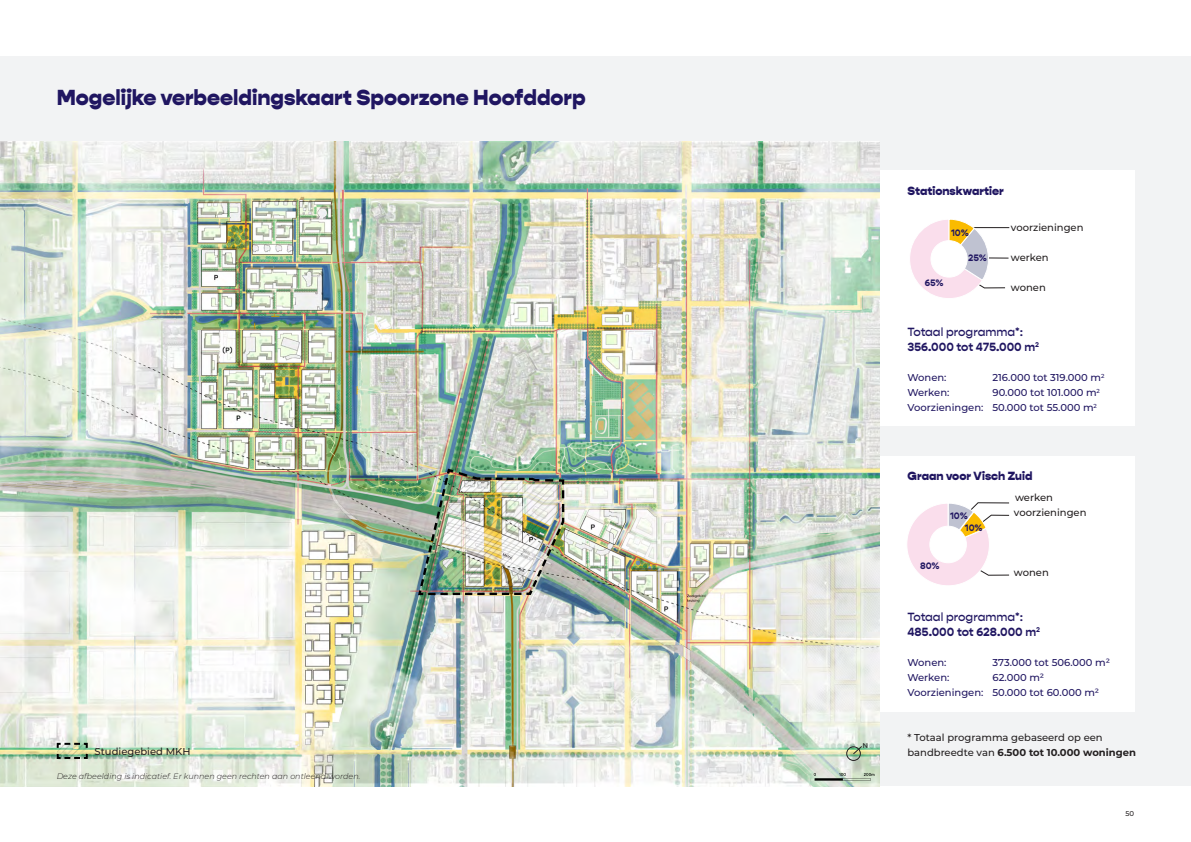
<style>
.page{position:relative;width:1191px;height:842px;background:#fff}
.page>*{position:absolute;margin:0;border:0;box-sizing:border-box;transform-origin:0 0}
.t1{font:800 22px "Gopher";color:#201661}
.t2{font:700 12px/15px "Gopher";color:#201661}
.t3{font:800 12px "Gopher";color:#201661}
.t4{font:500 10px/15px "Montserrat";color:#201661}
.t5{font:500 10px/15px "Montserrat";color:#231f20}
.t6{font:700 9.4px "Gopher";color:#201661}
.t7{font:italic 300 8px "Montserrat";color:#231f20}
.t8{font:500 7px "Montserrat";color:#231f20}
.s1{font-weight:500}
.s2{font-weight:700}
</style>
<div class="page">
<div style="left:0;top:57px;width:1191px;height:729px;background:#f2f3f4"></div>
<div style="left:879px;top:456px;width:255px;height:255px;background:#fff"></div>
<svg style="left:907px;top:502px;width:102px;height:83px"></svg>
<div style="left:929px;top:526px;width:37px;height:37px;background:#fff;border-radius:50%"></div>
<div style="left:929px;top:526px;width:38px;height:37px;border:1px solid #fff;border-radius:50%"></div>
<div style="left:879px;top:171px;width:255px;height:255px;background:#fff"></div>
<svg style="left:910px;top:219px;width:99px;height:79px"></svg>
<div style="left:931px;top:241px;width:36px;height:36px;background:#fff;border-radius:50%"></div>
<div style="left:930px;top:240px;width:37px;height:38px;border:1px solid #fff;border-radius:50%"></div>
<img style="left:0;top:141px;width:879px;height:645px">
<img style="left:808px;top:769px;width:71px;height:17px">
<div style="left:846px;top:746px;width:14px;height:15px;border:1px solid #231f20;border-radius:50%"></div>
<svg style="left:852px;top:746px;width:10px;height:9px"></svg>
<img style="left:417px;top:468px;width:148px;height:128px">
<svg style="left:56px;top:742px;width:33px;height:18px"></svg>
<h1 class="t1" style="left:57px;top:83px;width:530px">Mogelijke verbeeldingskaart Spoorzone Hoofddorp</h1>
<p class="t5" style="left:95px;top:743px;width:97px">Studiegebied MKH</p>
<p class="t7" style="left:57px;top:770px;width:305px">Deze afbeelding is indicatief. Er kunnen geen rechten aan ontleend worden.</p>
<p class="t8" style="left:862px;top:740px;width:7px">N</p>
<p class="t3" style="left:907px;top:184px;width:98px">Stationskwartier</p>
<p class="t6" style="left:924px;top:277px;width:20px">65%</p>
<p class="t6" style="left:951px;top:227px;width:19px">10%</p>
<p class="t6" style="left:968px;top:252px;width:20px">25%</p>
<p class="t5" style="left:1011px;top:220px;width:74px">voorzieningen</p>
<p class="t5" style="left:1011px;top:250px;width:39px">werken</p>
<p class="t5" style="left:1011px;top:280px;width:36px">wonen</p>
<p class="t2" style="left:907px;top:325px;width:133px"><span class="s1">Totaal programma*:<br></span>356.000 tot 475.000 m<sup>2</sup></p>
<p class="t4" style="left:907px;top:370px;width:41px">Wonen:</p>
<p class="t4" style="left:992px;top:370px;width:113px">216.000 tot 319.000 m<sup>2</sup></p>
<p class="t4" style="left:907px;top:385px;width:44px">Werken:</p>
<p class="t4" style="left:907px;top:385px;width:194px;text-indent:85px">90.000 tot 101.000 m<sup>2<br></sup>Voorzieningen: 50.000 tot 55.000 m<sup>2</sup></p>
<p class="t3" style="left:907px;top:469px;width:126px">Graan voor Visch Zuid</p>
<p class="t6" style="left:950px;top:510px;width:19px">10%</p>
<p class="t6" style="left:965px;top:522px;width:19px">10%</p>
<p class="t6" style="left:920px;top:560px;width:21px">80%</p>
<p class="t5" style="left:1014px;top:490px;width:74px">werken voorzieningen</p>
<p class="t5" style="left:1014px;top:565px;width:36px">wonen</p>
<p class="t2" style="left:907px;top:610px;width:134px"><span class="s1">Totaal programma*:<br></span>485.000 tot 628.000 m<sup>2</sup></p>
<p class="t4" style="left:907px;top:655px;width:41px">Wonen:</p>
<p class="t4" style="left:992px;top:655px;width:119px">373.000 tot 506.000 m²</p>
<p class="t4" style="left:907px;top:670px;width:43px">Werken:</p>
<p class="t4" style="left:907px;top:670px;width:193px;text-indent:85px">62.000 m²<br>Voorzieningen: 50.000 tot 60.000 m²</p>
<p class="t5" style="left:907px;top:730px;width:230px">* Totaal programma gebaseerd op een bandbreedte van <span class="s2">6.500 tot 10.000 woningen</span></p>
<p class="t8" style="left:1125px;top:809px;width:10px">50</p>
</div>
